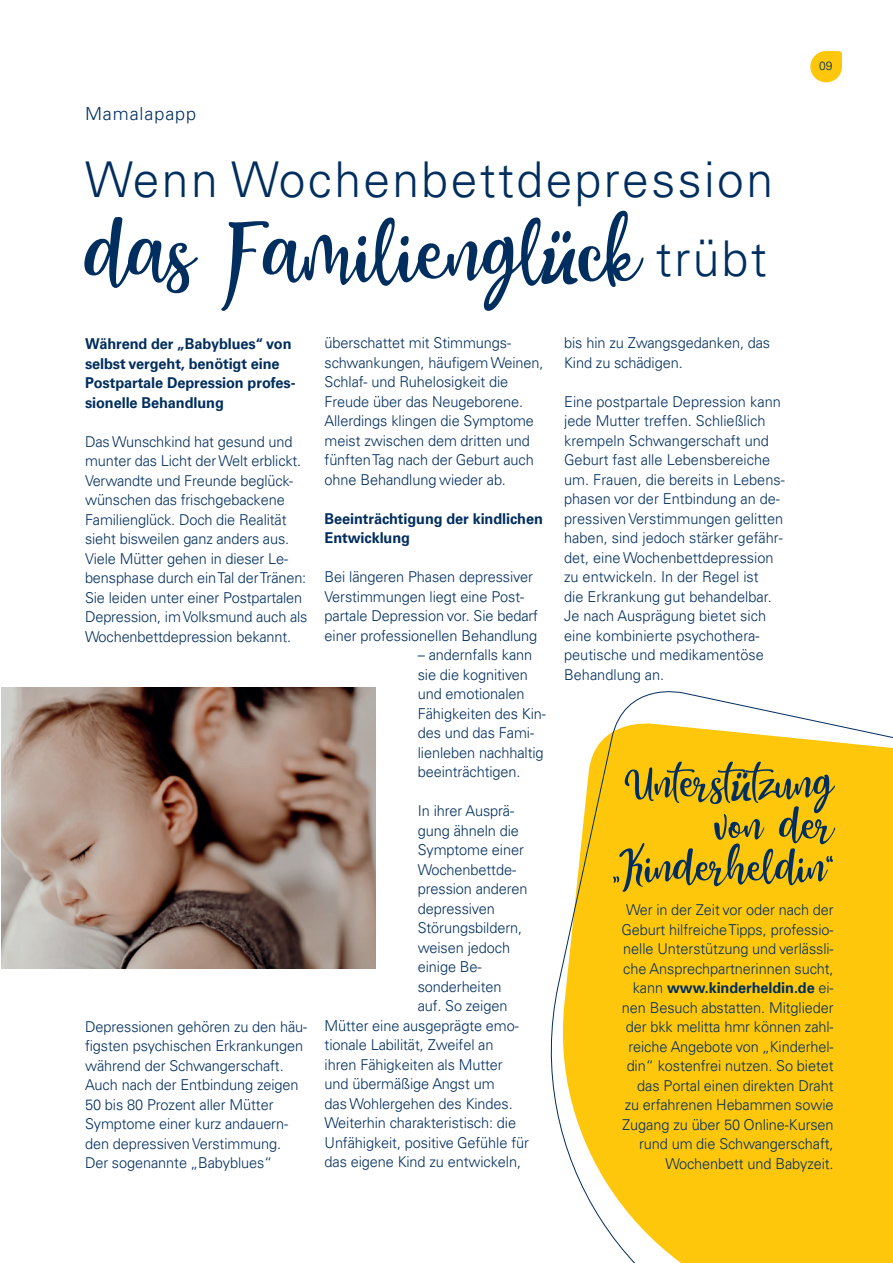
<style>
.page{position:relative;width:893px;height:1263px;background:#fff}
.page>*{position:absolute;margin:0;border:0;box-sizing:border-box;transform-origin:0 0}
.t1{font:109.5px "Honey Butter";color:#002e5e}
.t2{font:57px/42px "Honey Butter";color:#002e5e;text-align:right}
.t3{font:300 49.5px "Univers";letter-spacing:.05em;color:#002e5e}
.t4{font:300 18px "Univers";letter-spacing:.05em;color:#002e5e}
.t5{font:300 15px/19.5px "Univers";letter-spacing:-.005em;color:#002e5e}
.t6{font:700 15px/19.5px "Univers";letter-spacing:-.005em;color:#002e5e}
.t7{font:300 12px "Univers";color:#002e5e}
.s1{font-family:"aka Dora";font-size:90px}
.s2{font-family:"Univers";font-weight:300;font-size:49.5px}
.s3{font-weight:700}
</style>
<div class="page">
<svg style="left:550px;top:691px;width:343px;height:572px"></svg>
<img style="left:1px;top:688px;width:374px;height:280px">
<svg style="left:810px;top:51px;width:32px;height:31px"></svg>
<p class="t7" style="left:819px;top:58px;width:15px">09</p>
<p class="t4" style="left:85px;top:102px;width:113px">Mamalapapp</p>
<h3 class="t3" style="left:85px;top:149px;width:689px">Wenn Wochenbettdepression</h3>
<h1 class="t1" style="left:85px;top:175px;width:683px">das Familiengl<span class="s1">ü</span>ck <span class="s2">trübt</span></h1>
<p class="t5" style="left:325px;top:333px;width:221px">überschattet mit Stimmungs&shy;schwankungen, häufigem Weinen,<br>Schlaf- und Ruhelosigkeit die<br>Freude über das Neugeborene.<br>Allerdings klingen die Symptome meist zwischen dem dritten und fünften Tag nach der Geburt auch ohne Behandlung wieder ab.</p>
<p class="t6" style="left:325px;top:509px;width:220px">Beeinträchtigung der kindlichen<br>Entwicklung</p>
<p class="t5" style="left:325px;top:567px;width:215px">Bei längeren Phasen depressiver Verstimmungen liegt eine Post&shy;partale Depression vor. Sie bedarf einer professionellen Behandlung</p>
<p class="t5" style="left:418px;top:645px;width:130px">– andernfalls kann sie die kognitiven und emotionalen<br>Fähigkeiten des Kin&shy;des und das Fami&shy;lienleben nachhaltig beeinträchtigen.</p>
<p class="t5" style="left:418px;top:801px;width:98px">In ihrer Ausprä-</p>
<p class="t5" style="left:418px;top:821px;width:103px">gung ähneln die</p>
<p class="t5" style="left:418px;top:840px;width:108px">Symptome einer</p>
<p class="t5" style="left:418px;top:860px;width:100px">Wochenbettde-</p>
<p class="t5" style="left:418px;top:879px;width:111px">pression anderen</p>
<p class="t5" style="left:418px;top:899px;width:79px">depressiven</p>
<p class="t5" style="left:418px;top:918px;width:106px">Störungsbildern,</p>
<p class="t5" style="left:418px;top:938px;width:94px">weisen jedoch</p>
<p class="t5" style="left:418px;top:957px;width:65px">einige Be-</p>
<p class="t5" style="left:418px;top:977px;width:85px">sonderheiten</p>
<p class="t5" style="left:418px;top:996px;width:91px">auf. So zeigen</p>
<p class="t5" style="left:325px;top:1016px;width:196px">Mütter eine ausgeprägte emo-</p>
<p class="t5" style="left:325px;top:1035px;width:170px">tionale Labilität, Zweifel an</p>
<p class="t5" style="left:325px;top:1055px;width:180px">ihren Fähigkeiten als Mutter</p>
<p class="t5" style="left:325px;top:1074px;width:172px">und übermäßige Angst um</p>
<p class="t5" style="left:325px;top:1094px;width:190px">das Wohlergehen des Kindes.</p>
<p class="t5" style="left:325px;top:1113px;width:193px">Weiterhin charakteristisch: die</p>
<p class="t5" style="left:325px;top:1133px;width:206px">Unfähigkeit, positive Gefühle für</p>
<p class="t5" style="left:325px;top:1152px;width:198px">das eigene Kind zu entwickeln,</p>
<p class="t5" style="left:564px;top:333px;width:208px">bis hin zu Zwangsgedanken, das<br>Kind zu schädigen.</p>
<p class="t5" style="left:564px;top:392px;width:222px">Eine postpartale Depression kann jede Mutter treffen. Schließlich krempeln Schwangerschaft und<br>Geburt fast alle Lebensbereiche um. Frauen, die bereits in Lebens&shy;phasen vor der Entbindung an de&shy;pressiven Verstimmungen gelitten haben, sind jedoch stärker gefähr&shy;det, eine Wochenbettdepression zu entwickeln. In der Regel ist<br>die Erkrankung gut behandelbar.<br>Je nach Ausprägung bietet sich eine kombinierte psychothera&shy;peutische und medikamentöse<br>Behandlung an.</p>
<p class="t6" style="left:85px;top:334px;width:212px">Während der „Babyblues“ von selbst vergeht, benötigt eine<br>Postpartale Depression profes&shy;sionelle Behandlung</p>
<p class="t5" style="left:85px;top:431px;width:224px">Das Wunschkind hat gesund und munter das Licht der Welt erblickt.<br>Verwandte und Freunde beglück&shy;wünschen das frischgebackene Familienglück. Doch die Realität sieht bisweilen ganz anders aus.<br>Viele Mütter gehen in dieser Le&shy;bensphase durch ein Tal der Tränen:<br>Sie leiden unter einer Postpartalen Depression, im Volksmund auch als Wochenbettdepression bekannt.</p>
<h2 class="t2" style="left:613px;top:755px;width:222px">Unterst<sub>ü</sub>tzung von der „Kinderheldin“</h2>
<p class="t5" style="left:621px;top:900px;width:214px;text-align:right">Wer in der Zeit vor oder nach der<br>Geburt hilfreiche Tipps, professio&shy;nelle Unterstützung und verlässli&shy;che Ansprechpartnerinnen sucht, kann <span class="s3">www.kinderheldin.de</span> ei&shy;nen Besuch abstatten. Mitglieder der bkk melitta hmr können zahl&shy;reiche Angebote von „Kinderhel&shy;din“ kostenfrei nutzen. So bietet das Portal einen direkten Draht zu erfahrenen Hebammen sowie<br>Zugang zu über 50 Online-Kursen rund um die Schwangerschaft,<br>Wochenbett und Babyzeit.</p>
<p class="t5" style="left:85px;top:1016px;width:224px">Depressionen gehören zu den häu&shy;figsten psychischen Erkrankungen während der Schwangerschaft.<br>Auch nach der Entbindung zeigen<br>50 bis 80 Prozent aller Mütter<br>Symptome einer kurz andauern&shy;den depressiven Verstimmung.<br>Der sogenannte „Babyblues“</p>
</div>
